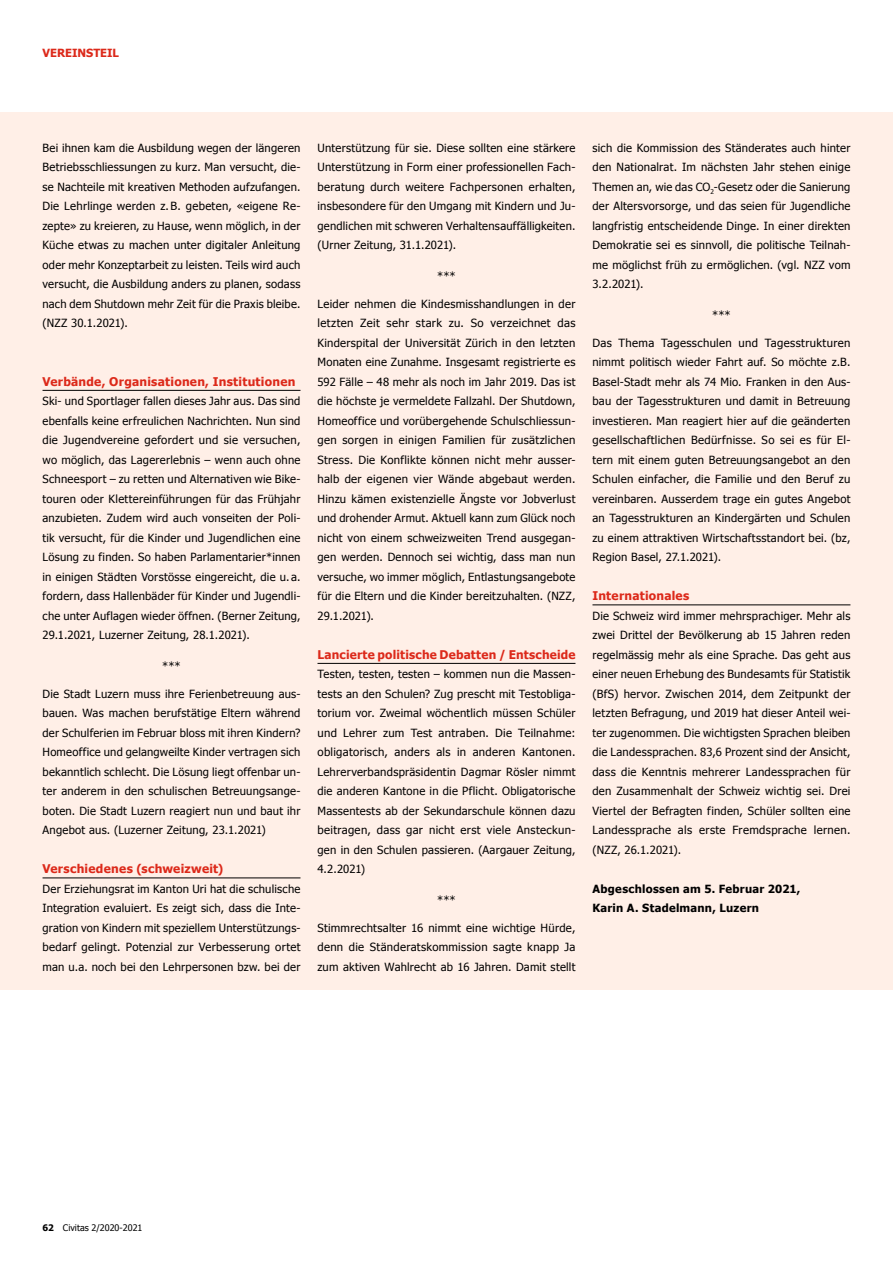
<style>
.page{position:relative;width:893px;height:1263px;background:#fff}
.page>*{position:absolute;margin:0;border:0;box-sizing:border-box;transform-origin:0 0}
.t1{font:700 12px "Tahoma";letter-spacing:.02em;color:#dc291a}
.t2{font:11.25px/19.5px "Tahoma";letter-spacing:.02em;color:#000;text-align:justify}
.t3{font:700 11.25px/19.5px "Tahoma";letter-spacing:.02em;color:#000}
.t4{font:700 11.25px "Tahoma";color:#dc291a}
.t5{font:9px "Tahoma";color:#000}
.s1{font-weight:700}
</style>
<div class="page">
<div style="left:0;top:113px;width:893px;height:877px;background:#ffefe7"></div>
<hr style="left:43px;top:390px;width:257px;height:1px;background:#000">
<hr style="left:43px;top:877px;width:257px;height:1px;background:#000">
<hr style="left:317px;top:663px;width:258px;height:1px;background:#000">
<hr style="left:592px;top:604px;width:258px;height:1px;background:#000">
<p class="t4" style="left:43px;top:45px;width:78px">VEREINSTEIL</p>
<p class="t2" style="left:43px;top:137px;width:259px">Bei ihnen kam die Ausbildung wegen der längeren Betriebsschliessungen zu kurz. Man versucht, die&shy;se Nachteile mit kreativen Methoden aufzufangen.<br>Die Lehrlinge werden z. B. gebeten, «eigene Re&shy;zepte» zu kreieren, zu Hause, wenn möglich, in der Küche etwas zu machen unter digitaler Anleitung oder mehr Konzeptarbeit zu leisten. Teils wird auch versucht, die Ausbildung anders zu planen, sodass nach dem Shutdown mehr Zeit für die Praxis bleibe. (NZZ 30.1.2021).</p>
<p class="t1" style="left:43px;top:373px;width:254px">Verbände, Organisationen, Institutionen</p>
<p class="t2" style="left:43px;top:391px;width:259px">Ski- und Sportlager fallen dieses Jahr aus. Das sind ebenfalls keine erfreulichen Nachrichten. Nun sind die Jugendvereine gefordert und sie versuchen, wo möglich, das Lagererlebnis – wenn auch ohne Schneesport – zu retten und Alternativen wie Bike&shy;touren oder Klettereinführungen für das Frühjahr anzubieten. Zudem wird auch vonseiten der Poli&shy;tik versucht, für die Kinder und Jugendlichen eine Lösung zu finden. So haben Parlamentarier*innen in einigen Städten Vorstösse eingereicht, die u.a. fordern, dass Hallenbäder für Kinder und Jugendli&shy;che unter Auflagen wieder öffnen. (Berner Zeitung, 29.1.2021, Luzerner Zeitung, 28.1.2021).</p>
<p class="t2" style="left:162px;top:656px;width:20px">***</p>
<p class="t2" style="left:43px;top:683px;width:259px">Die Stadt Luzern muss ihre Ferienbetreuung aus&shy;bauen. Was machen berufstätige Eltern während der Schulferien im Februar bloss mit ihren Kindern?<br>Homeoffice und gelangweilte Kinder vertragen sich bekanntlich schlecht. Die Lösung liegt offenbar un&shy;ter anderem in den schulischen Betreuungsange&shy;boten. Die Stadt Luzern reagiert nun und baut ihr Angebot aus. (Luzerner Zeitung, 23.1.2021)</p>
<p class="t1" style="left:43px;top:860px;width:182px">Verschiedenes (schweizweit)</p>
<p class="t2" style="left:43px;top:878px;width:259px">Der Erziehungsrat im Kanton Uri hat die schulische Integration evaluiert. Es zeigt sich, dass die Inte&shy;gration von Kindern mit speziellem Unterstützungs&shy;bedarf gelingt. Potenzial zur Verbesserung ortet man u.a. noch bei den Lehrpersonen bzw. bei der</p>
<p class="t2" style="left:317px;top:137px;width:259px">Unterstützung für sie. Diese sollten eine stärkere Unterstützung in Form einer professionellen Fach&shy;beratung durch weitere Fachpersonen erhalten, insbesondere für den Umgang mit Kindern und Ju&shy;gendlichen mit schweren Verhaltensauffälligkeiten. (Urner Zeitung, 31.1.2021).</p>
<p class="t2" style="left:437px;top:266px;width:20px">***</p>
<p class="t2" style="left:317px;top:293px;width:259px">Leider nehmen die Kindesmisshandlungen in der letzten Zeit sehr stark zu. So verzeichnet das Kinderspital der Universität Zürich in den letzten Monaten eine Zunahme. Insgesamt registrierte es 592 Fälle – 48 mehr als noch im Jahr 2019. Das ist die höchste je vermeldete Fallzahl. Der Shutdown, Homeoffice und vorübergehende Schulschliessun&shy;gen sorgen in einigen Familien für zusätzlichen Stress. Die Konflikte können nicht mehr ausser&shy;halb der eigenen vier Wände abgebaut werden.<br>Hinzu kämen existenzielle Ängste vor Jobverlust und drohender Armut. Aktuell kann zum Glück noch nicht von einem schweizweiten Trend ausgegan&shy;gen werden. Dennoch sei wichtig, dass man nun versuche, wo immer möglich, Entlastungsangebote für die Eltern und die Kinder bereitzuhalten. (NZZ, 29.1.2021).</p>
<p class="t1" style="left:317px;top:646px;width:259px">Lancierte politische Debatten / Entscheide</p>
<p class="t2" style="left:317px;top:664px;width:259px">Testen, testen, testen – kommen nun die Massen&shy;tests an den Schulen? Zug prescht mit Testobliga&shy;torium vor. Zweimal wöchentlich müssen Schüler und Lehrer zum Test antraben. Die Teilnahme: obligatorisch, anders als in anderen Kantonen.<br>Lehrerverbandspräsidentin Dagmar Rösler nimmt die anderen Kantone in die Pflicht. Obligatorische Massentests ab der Sekundarschule können dazu beitragen, dass gar nicht erst viele Ansteckun&shy;gen in den Schulen passieren. (Aargauer Zeitung, 4.2.2021)</p>
<p class="t2" style="left:437px;top:890px;width:20px">***</p>
<p class="t2" style="left:317px;top:917px;width:259px">Stimmrechtsalter 16 nimmt eine wichtige Hürde, denn die Ständeratskommission sagte knapp Ja zum aktiven Wahlrecht ab 16 Jahren. Damit stellt</p>
<p class="t2" style="left:592px;top:137px;width:259px">sich die Kommission des Ständerates auch hinter den Nationalrat. Im nächsten Jahr stehen einige Themen an, wie das CO<sub>2</sub>-Gesetz oder die Sanierung der Altersvorsorge, und das seien für Jugendliche langfristig entscheidende Dinge. In einer direkten Demokratie sei es sinnvoll, die politische Teilnah&shy;me möglichst früh zu ermöglichen. (vgl. NZZ vom 3.2.2021).</p>
<p class="t2" style="left:712px;top:305px;width:20px">***</p>
<p class="t2" style="left:592px;top:332px;width:259px">Das Thema Tagesschulen und Tagesstrukturen nimmt politisch wieder Fahrt auf. So möchte z.B.<br>Basel-Stadt mehr als 74 Mio. Franken in den Aus&shy;bau der Tagesstrukturen und damit in Betreuung investieren. Man reagiert hier auf die geänderten gesellschaftlichen Bedürfnisse. So sei es für El&shy;tern mit einem guten Betreuungsangebot an den Schulen einfacher, die Familie und den Beruf zu vereinbaren. Ausserdem trage ein gutes Angebot an Tagesstrukturen an Kindergärten und Schulen zu einem attraktiven Wirtschaftsstandort bei. (bz, Region Basel, 27.1.2021).</p>
<p class="t1" style="left:592px;top:587px;width:98px">Internationales</p>
<p class="t2" style="left:592px;top:605px;width:259px">Die Schweiz wird immer mehrsprachiger. Mehr als zwei Drittel der Bevölkerung ab 15 Jahren reden regelmässig mehr als eine Sprache. Das geht aus einer neuen Erhebung des Bundesamts für Statistik (BfS) hervor. Zwischen 2014, dem Zeitpunkt der letzten Befragung, und 2019 hat dieser Anteil wei&shy;ter zugenommen. Die wichtigsten Sprachen bleiben die Landessprachen. 83,6 Prozent sind der Ansicht, dass die Kenntnis mehrerer Landessprachen für den Zusammenhalt der Schweiz wichtig sei. Drei Viertel der Befragten finden, Schüler sollten eine Landessprache als erste Fremdsprache lernen. (NZZ, 26.1.2021).</p>
<p class="t3" style="left:592px;top:878px;width:209px">Abgeschlossen am 5. Februar 2021,<br>Karin A. Stadelmann, Luzern</p>
<p class="t5" style="left:43px;top:1222px;width:101px"><span class="s1">62</span> Civitas 2/2020-2021</p>
</div>
